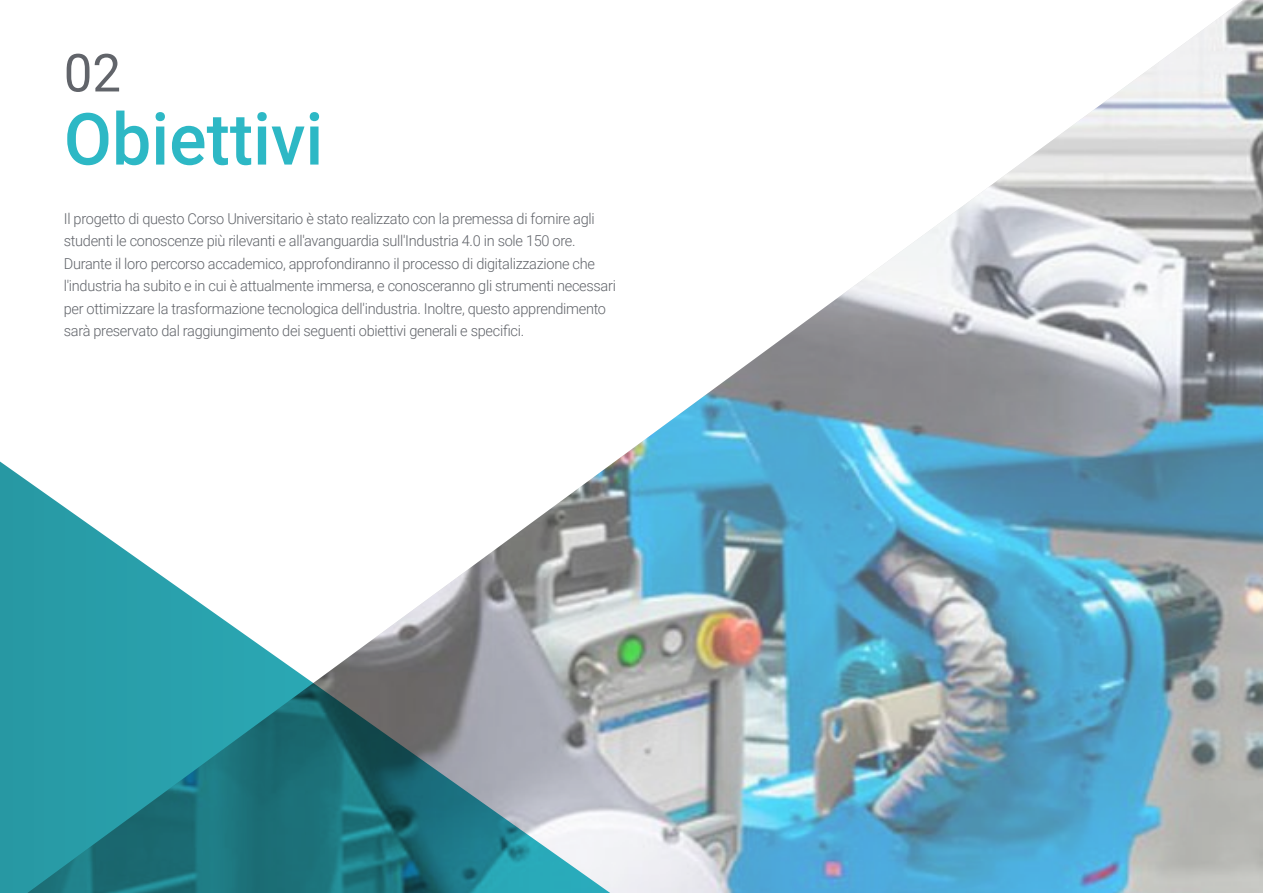
<style>
.page{position:relative;width:1263px;height:893px;background:#fff}
.page>*{position:absolute;margin:0;border:0;box-sizing:border-box;transform-origin:0 0}
.t1{font:500 72px "Roboto";color:#2db8c5}
.t2{font:52.5px "Roboto";color:#61646a}
.t3{font:300 15px/22.5px "Roboto";letter-spacing:-.02em;color:#61646a}
</style>
<div class="page">
<img style="left:636px;top:0;width:627px;height:893px">
<svg style="left:0;top:446px;width:640px;height:447px"></svg>
<h2 class="t2" style="left:64px;top:36px;width:59px">02</h2>
<h1 class="t1" style="left:64px;top:89px;width:261px">Obiettivi</h1>
<p class="t3" style="left:64px;top:207px;width:554px">Il progetto di questo Corso Universitario è stato realizzato con la premessa di fornire agli studenti le conoscenze più rilevanti e all'avanguardia sull'Industria 4.0 in sole 150 ore.<br>Durante il loro percorso accademico, approfondiranno il processo di digitalizzazione che l'industria ha subito e in cui è attualmente immersa, e conosceranno gli strumenti necessari per ottimizzare la trasformazione tecnologica dell'industria. Inoltre, questo apprendimento sarà preservato dal raggiungimento dei seguenti obiettivi generali e specifici.</p>
</div>
